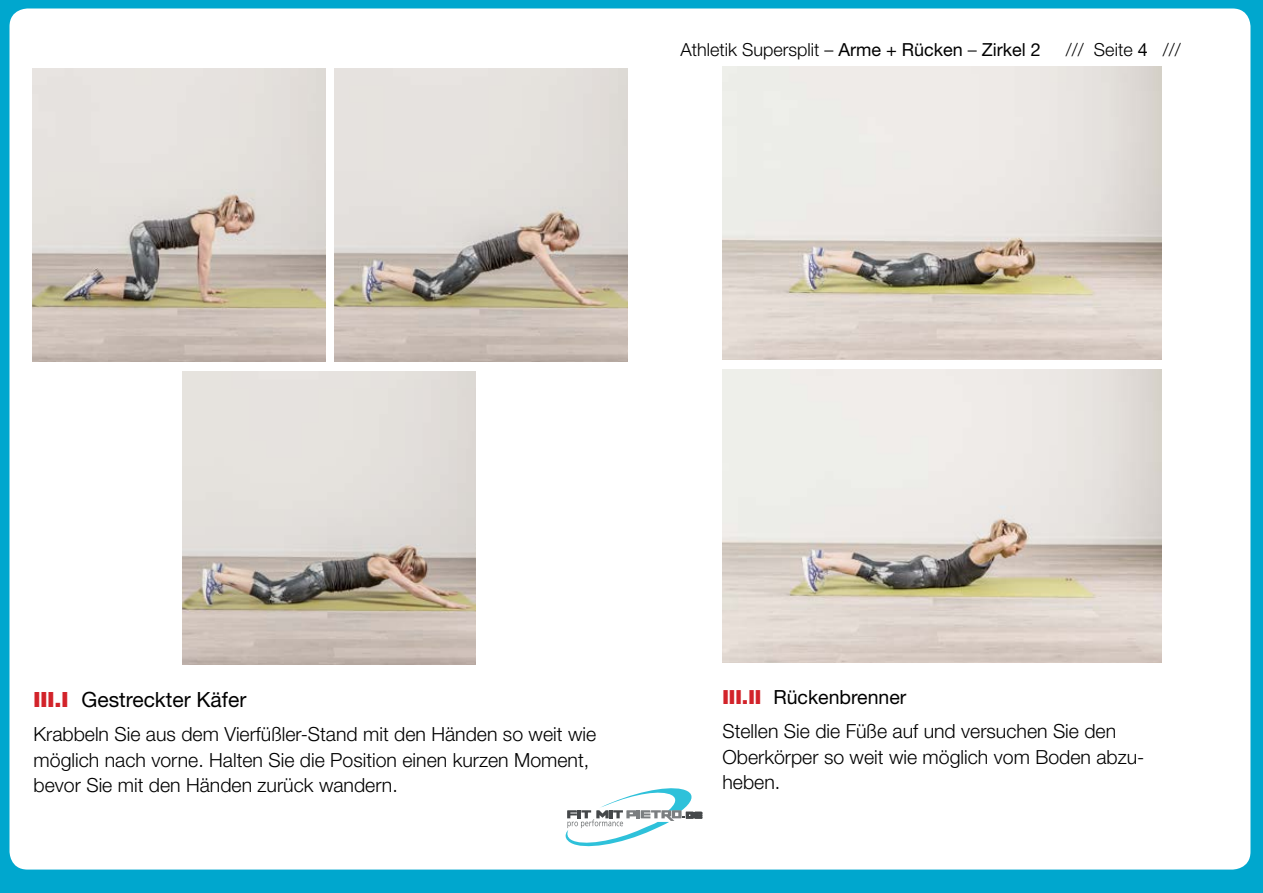
<style>
.page{position:relative;width:1263px;height:893px;background:#00a7ce}
.page>*{position:absolute;margin:0;border:0;box-sizing:border-box;transform-origin:0 0}
.t1{font:21px "Helvetica Neue LT Std";color:#000}
.t2{font:300 19.5px/25.5px "Helvetica Neue LT Std";color:#000}
.t3{font:300 18px "Helvetica Neue LT Std";color:#000}
.s1{font-weight:400}
.s2{font-weight:900;color:#d2232a}
</style>
<div class="page">
<div style="left:10px;top:9px;width:1240px;height:860px;background:#fff;border-radius:18px"></div>
<svg style="left:565px;top:788px;width:137px;height:59px"></svg>
<img style="left:182px;top:371px;width:293px;height:293px">
<img style="left:334px;top:69px;width:293px;height:293px">
<img style="left:33px;top:69px;width:292px;height:293px">
<img style="left:722px;top:67px;width:440px;height:293px">
<img style="left:722px;top:369px;width:440px;height:293px">
<p class="t3" style="left:680px;top:39px;width:362px">Athletik Supersplit – <span class="s1">Arme + Rücken</span> – <span class="s1">Zirkel 2</span></p>
<p class="t3" style="left:1066px;top:39px;width:116px">/// Seite <span class="s1">4</span> ///</p>
<p class="t1" style="left:34px;top:687px;width:214px"><span class="s2">III.I</span> Gestreckter Käfer</p>
<p class="t2" style="left:34px;top:721px;width:564px">Krabbeln Sie aus dem Vierfüßler-Stand mit den Händen so weit wie möglich nach vorne. Halten Sie die Position einen kurzen Moment, bevor Sie mit den Händen zurück wandern.</p>
<p class="t2" style="left:722px;top:680px;width:395px;line-height:34px"><span class="s2">III.II</span> <span class="s1">Rückenbrenner<br></span>Stellen Sie die Füße auf und versuchen Sie den</p>
<p class="t2" style="left:722px;top:743px;width:423px">Oberkörper so weit wie möglich vom Boden abzu&shy;heben.</p>
</div>
